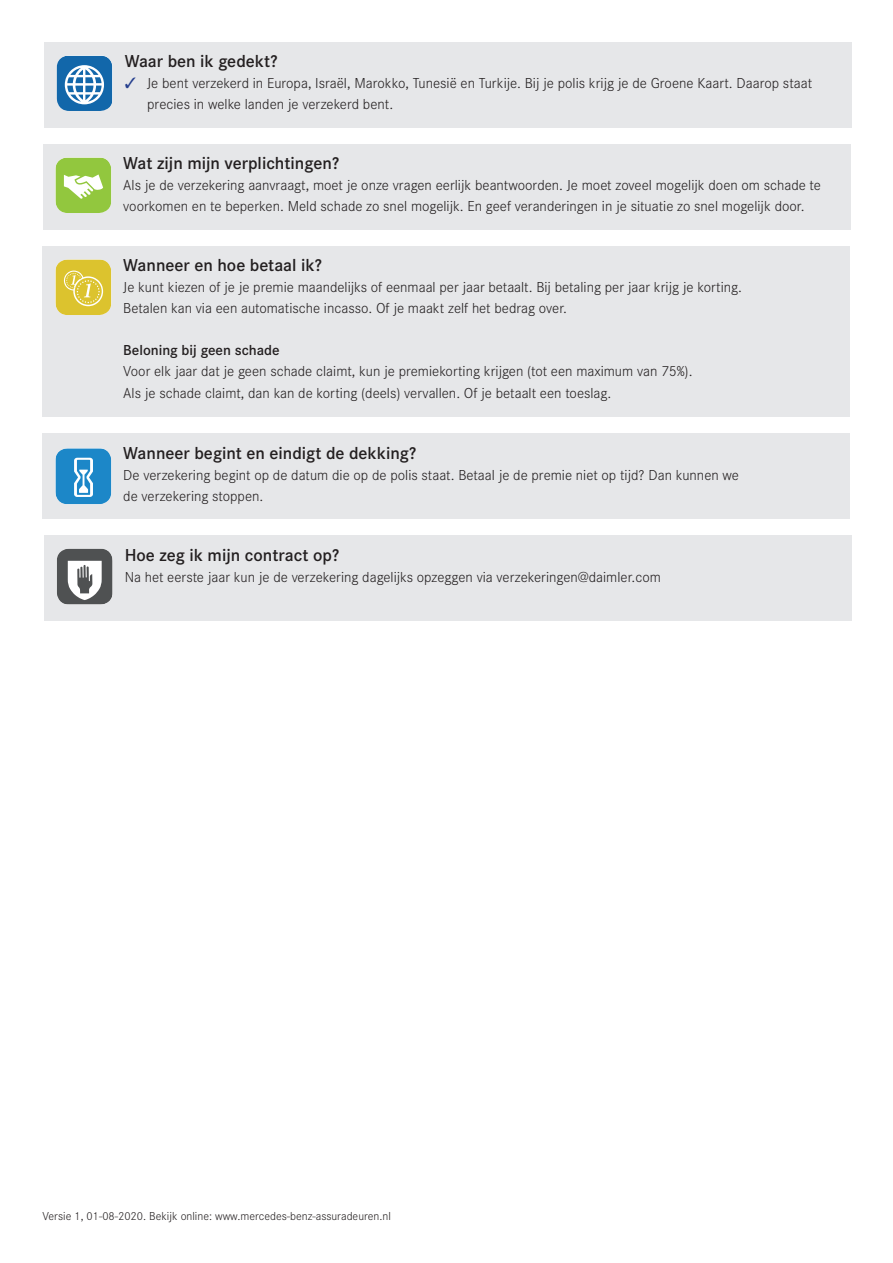
<style>
.page{position:relative;width:893px;height:1263px;background:#fff}
.page>*{position:absolute;margin:0;border:0;box-sizing:border-box;transform-origin:0 0}
.t1{font:600 18px "Daimler CS";color:#231f20}
.t2{font:300 15px/21px "Daimler CS";color:#231f20}
.t3{font:600 15px "Daimler CS";color:#231f20}
.t4{font:300 12px "Daimler CS";color:#231f20}
.s1{color:#253f8e}
</style>
<div class="page">
<div style="left:44px;top:536px;width:808px;height:85px;background:#e6e7e9"></div>
<div style="left:43px;top:434px;width:807px;height:85px;background:#e6e7e9"></div>
<svg style="left:55px;top:448px;width:56px;height:56px;background:#439bd0"></svg>
<svg style="left:57px;top:549px;width:56px;height:56px;background:#88898a"></svg>
<div style="left:43px;top:247px;width:807px;height:170px;background:#e6e7e9"></div>
<svg style="left:55px;top:259px;width:56px;height:56px;background:#dfca4b"></svg>
<div style="left:44px;top:43px;width:808px;height:85px;background:#e6e7e9"></div>
<svg style="left:57px;top:56px;width:55px;height:55px;background:#5290c0"></svg>
<div style="left:43px;top:145px;width:807px;height:85px;background:#e6e7e9"></div>
<svg style="left:55px;top:157px;width:56px;height:56px;background:#aad269"></svg>
<p class="t1" style="left:125px;top:48px;width:154px">Waar ben ik gedekt?</p>
<p class="t2" style="left:147px;top:72px;width:666px;text-indent:-22px"><span class="s1">✓</span> Je bent verzekerd in Europa, Israël, Marokko, Tunesië en Turkije. Bij je polis krijg je de Groene Kaart. Daarop staat precies in welke landen je verzekerd bent.</p>
<p class="t1" style="left:123px;top:150px;width:217px">Wat zijn mijn verplichtingen?</p>
<p class="t2" style="left:123px;top:174px;width:699px">Als je de verzekering aanvraagt, moet je onze vragen eerlijk beantwoorden. Je moet zoveel mogelijk doen om schade te voorkomen en te beperken. Meld schade zo snel mogelijk. En geef veranderingen in je situatie zo snel mogelijk door.</p>
<p class="t1" style="left:123px;top:252px;width:200px">Wanneer en hoe betaal ik?</p>
<p class="t2" style="left:123px;top:276px;width:620px">Je kunt kiezen of je je premie maandelijks of eenmaal per jaar betaalt. Bij betaling per jaar krijg je korting.<br>Betalen kan via een automatische incasso. Of je maakt zelf het bedrag over.</p>
<p class="t3" style="left:123px;top:339px;width:158px">Beloning bij geen schade</p>
<p class="t2" style="left:123px;top:360px;width:571px">Voor elk jaar dat je geen schade claimt, kun je premiekorting krijgen (tot een maximum van 75%).<br>Als je schade claimt, dan kan de korting (deels) vervallen. Of je betaalt een toeslag.</p>
<p class="t1" style="left:123px;top:439px;width:295px">Wanneer begint en eindigt de dekking?</p>
<p class="t2" style="left:123px;top:463px;width:617px">De verzekering begint op de datum die op de polis staat. Betaal je de premie niet op tijd? Dan kunnen we de verzekering stoppen.</p>
<p class="t1" style="left:125px;top:541px;width:216px">Hoe zeg ik mijn contract op?</p>
<p class="t2" style="left:125px;top:565px;width:538px">Na het eerste jaar kun je de verzekering dagelijks opzeggen via verzekeringen@daimler.com</p>
<p class="t4" style="left:43px;top:1207px;width:350px">Versie 1, 01-08-2020. Bekijk online: www.mercedes-benz-assuradeuren.nl</p>
</div>
